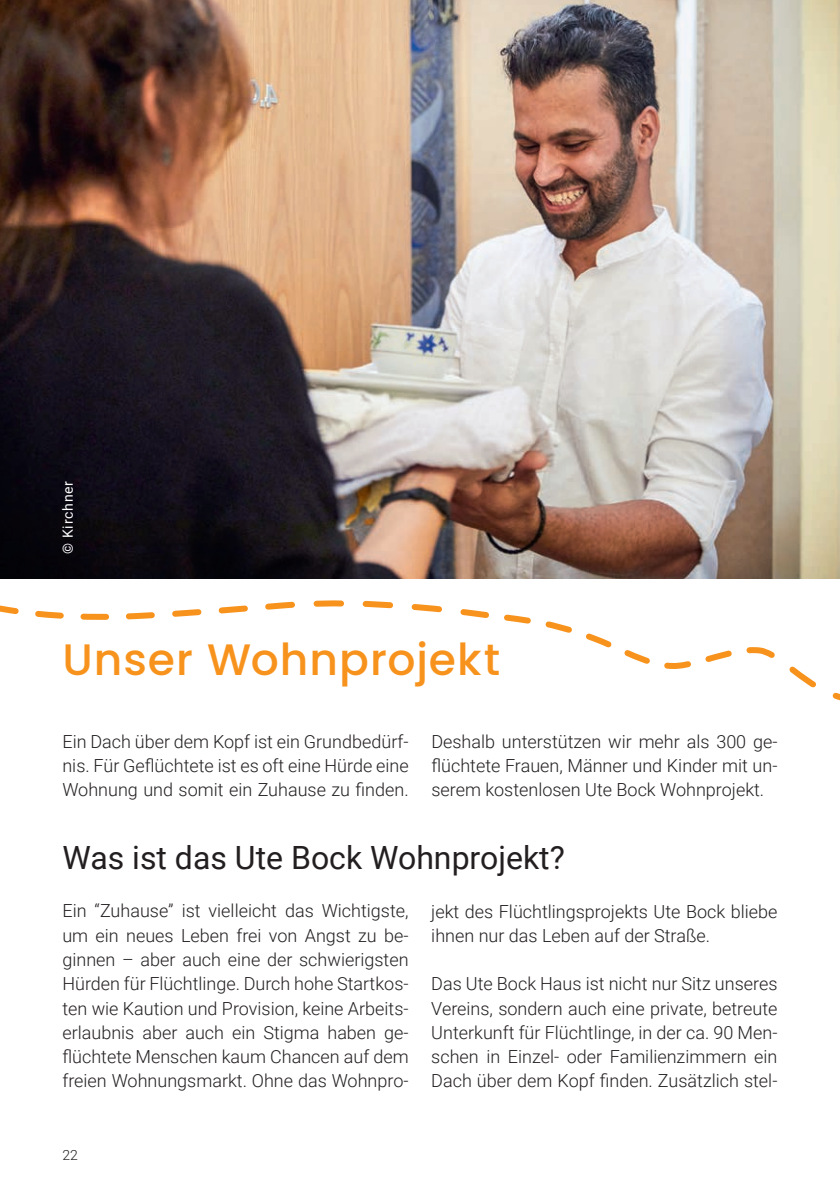
<style>
.page{position:relative;width:840px;height:1191px;background:#fff}
.page>*{position:absolute;margin:0;border:0;box-sizing:border-box;transform-origin:0 0}
.t1{font:500 44px "Poppins";letter-spacing:.02em;color:#f7931d}
.t2{font:32px "Roboto";color:#231f20}
.t3{font:300 18px/24.2px "Roboto";color:#231f20;text-align:justify}
.t4{font:14px "Roboto";letter-spacing:.055em;color:#fff}
.t5{font:300 14px "Roboto";color:#231f20}
</style>
<div class="page">
<img style="left:0;top:0;width:839px;height:520px">
<svg style="left:0;top:520px;width:839px;height:180px"></svg>
<p class="t4" style="left:58px;top:553px;width:74px;rotate:-90deg">© Kirchner</p>
<h1 class="t1" style="left:62px;top:634px;width:439px">Unser Wohnprojekt</h1>
<p class="t3" style="left:62px;top:728px;width:347px">Ein Dach über dem Kopf ist ein Grundbedürf&shy;nis. Für Geflüchtete ist es oft eine Hürde eine Wohnung und somit ein Zuhause zu finden.</p>
<p class="t3" style="left:431px;top:728px;width:347px">Deshalb unterstützen wir mehr als 300 ge&shy;flüchtete Frauen, Männer und Kinder mit un&shy;serem kostenlosen Ute Bock Wohnprojekt.</p>
<h2 class="t2" style="left:62px;top:835px;width:503px">Was ist das Ute Bock Wohnprojekt?</h2>
<p class="t3" style="left:62px;top:898px;width:347px">Ein “Zuhause” ist vielleicht das Wichtigste, um ein neues Leben frei von Angst zu be&shy;ginnen – aber auch eine der schwierigsten Hürden für Flüchtlinge. Durch hohe Startkos&shy;ten wie Kaution und Provision, keine Arbeits&shy;erlaubnis aber auch ein Stigma haben ge&shy;flüchtete Menschen kaum Chancen auf dem freien Wohnungsmarkt. Ohne das Wohnpro-</p>
<p class="t3" style="left:431px;top:898px;width:347px">jekt des Flüchtlingsprojekts Ute Bock bliebe ihnen nur das Leben auf der Straße.</p>
<p class="t3" style="left:431px;top:971px;width:347px">Das Ute Bock Haus ist nicht nur Sitz unseres Vereins, sondern auch eine private, betreute Unterkunft für Flüchtlinge, in der ca. 90 Men&shy;schen in Einzel- oder Familienzimmern ein Dach über dem Kopf finden. Zusätzlich stel-</p>
<p class="t5" style="left:62px;top:1145px;width:17px">22</p>
</div>
